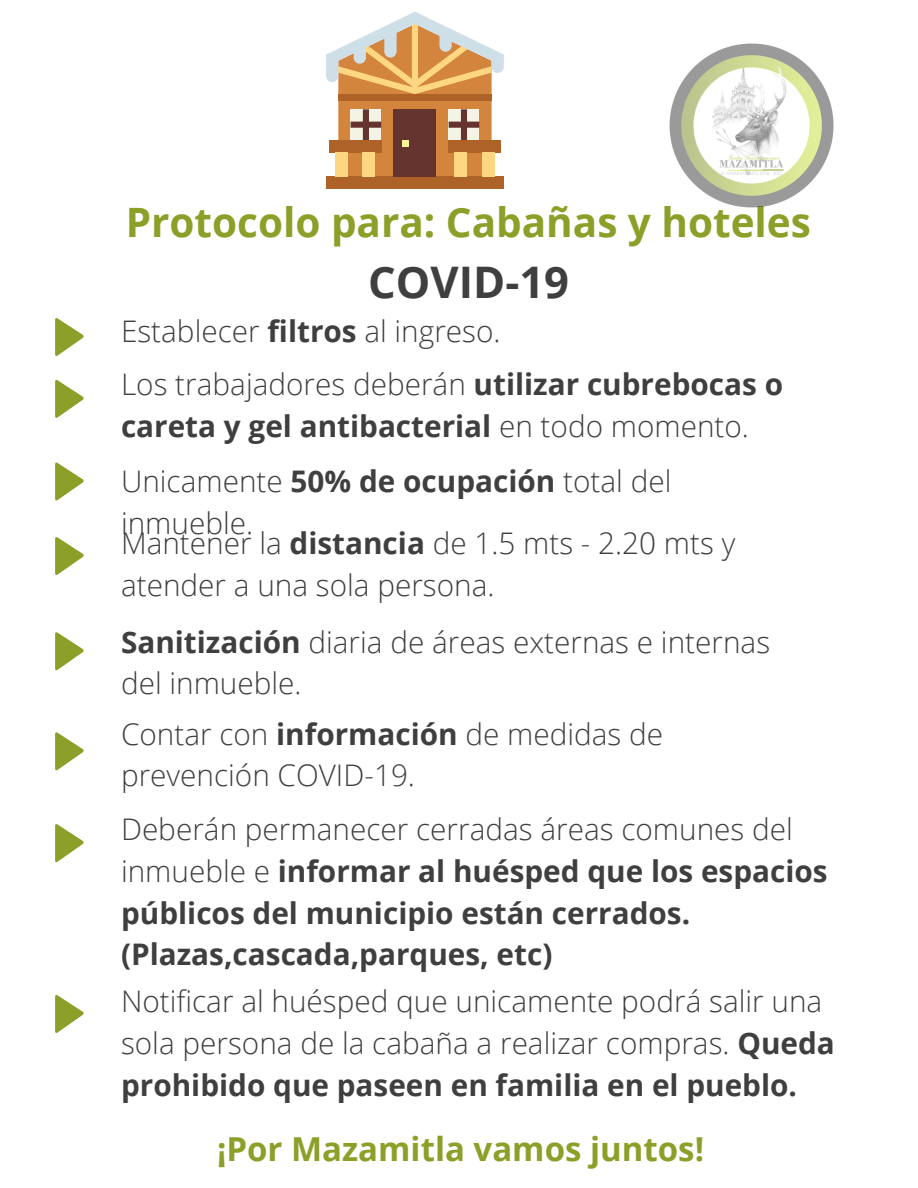
<style>
.page{position:relative;width:918px;height:1188px;background:#fff}
.page>*{position:absolute;margin:0;border:0;box-sizing:border-box;transform-origin:0 0}
.t1{font:700 43.5px "Open Sans";color:#3f3f3f}
.t2{font:700 40.5px "Open Sans";color:#8c9f28}
.t3{font:700 33px "Open Sans";color:#8c9f28}
.t4{font:300 29.7px/41.5px "Open Sans";color:#3f3f3f}
.t5{font:700 29.7px/41.5px "Open Sans";color:#3f3f3f}
.s1{font-weight:700}
.s2{font-weight:300}
</style>
<div class="page">
<img style="left:669px;top:43px;width:165px;height:165px">
<svg style="left:55px;top:318px;width:29px;height:38px"></svg>
<svg style="left:55px;top:379px;width:29px;height:39px"></svg>
<svg style="left:55px;top:462px;width:29px;height:39px"></svg>
<svg style="left:55px;top:537px;width:29px;height:38px"></svg>
<svg style="left:55px;top:632px;width:29px;height:39px"></svg>
<svg style="left:55px;top:732px;width:29px;height:39px"></svg>
<svg style="left:55px;top:824px;width:29px;height:39px"></svg>
<svg style="left:55px;top:995px;width:29px;height:38px"></svg>
<div style="left:326px;top:177px;width:178px;height:12px;background:#ad6327"></div>
<svg style="left:326px;top:12px;width:178px;height:165px"></svg>
<h2 class="t2" style="left:126px;top:194px;width:687px">Protocolo para: Cabañas y hoteles</h2>
<h1 class="t1" style="left:368px;top:251px;width:202px">COVID-19</h1>
<p class="t4" style="left:121px;top:304px;width:664px;line-height:52.9px">Establecer <span class="s1">filtros</span> al ingreso.<br>Los trabajadores deberán <span class="s1">utilizar cubrebocas o</span></p>
<p class="t5" style="left:121px;top:397px;width:630px;line-height:55.3px">careta y gel antibacterial <span class="s2">en todo momento.<br>Unicamente</span> 50% de ocupación <span class="s2">total del</span></p>
<p class="t4" style="left:121px;top:501px;width:134px">inmueble.</p>
<p class="t4" style="left:121px;top:522px;width:616px">Mantener la <span class="s1">distancia</span> de 1.5 mts - 2.20 mts y atender a una sola persona.</p>
<p class="t4" style="left:121px;top:620px;width:651px"><span class="s1">Sanitización</span> diaria de áreas externas e internas del inmueble.</p>
<p class="t4" style="left:121px;top:713px;width:544px">Contar con <span class="s1">información</span> de medidas de prevención COVID-19.</p>
<p class="t5" style="left:121px;top:808px;width:708px"><span class="s2">Deberán permanecer cerradas áreas comunes del inmueble e</span> informar al huésped que los espacios públicos del municipio están cerrados. (Plazas,cascada,parques, etc)</p>
<p class="t4" style="left:121px;top:980px;width:715px">Notificar al huésped que unicamente podrá salir una sola persona de la cabaña a realizar compras. <span class="s1">Queda prohibido que paseen en familia en el pueblo.</span></p>
<p class="t3" style="left:217px;top:1125px;width:489px">¡Por Mazamitla vamos juntos!</p>
</div>
